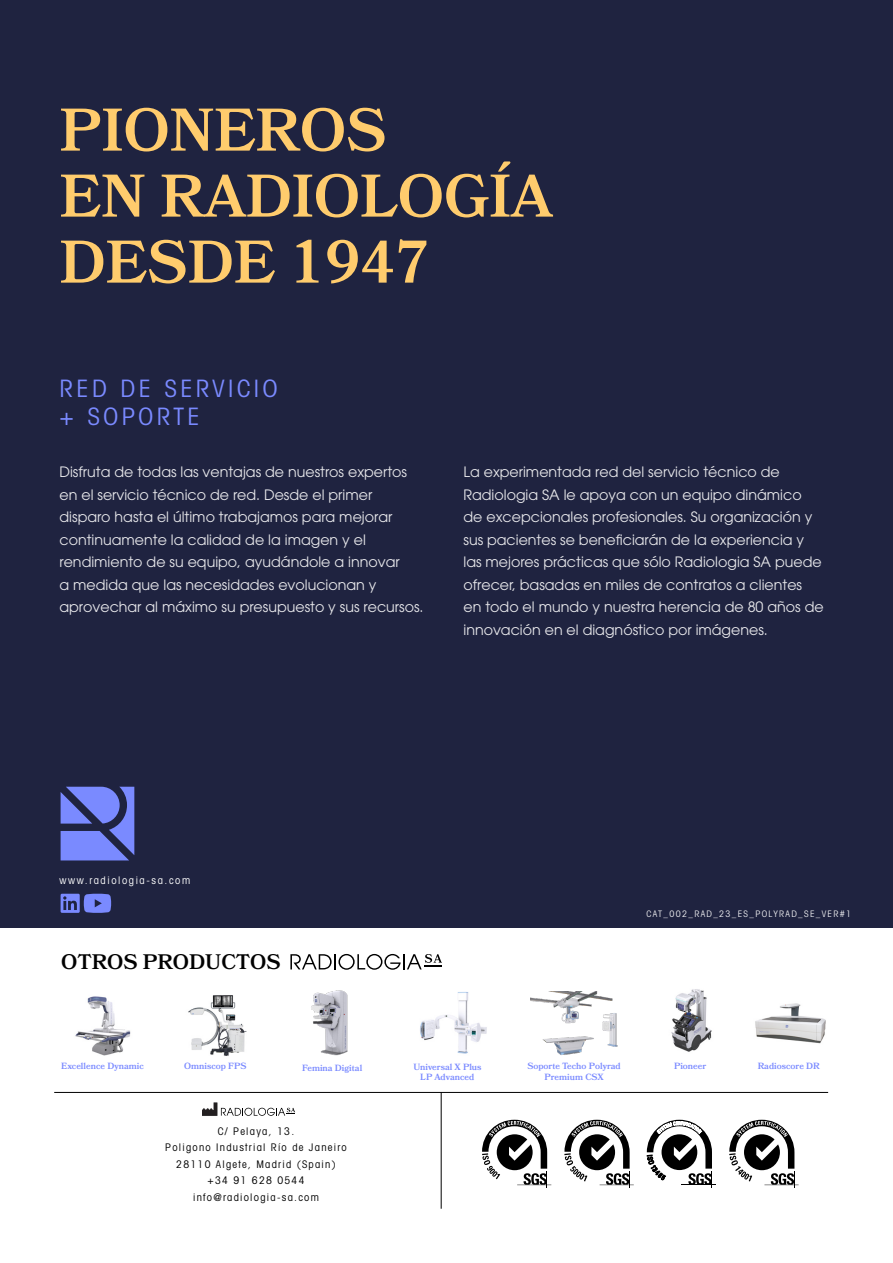
<style>
.page{position:relative;width:893px;height:1263px;background:#fff}
.page>*{position:absolute;margin:0;border:0;box-sizing:border-box;transform-origin:0 0}
.t1{font:600 60px/66px "Bookmania";color:#ffcc6d}
.t2{font:condensed 24px/28.8px "Avant Garde";letter-spacing:.15em;color:#7a8aff}
.t3{font:600 21px "Bookmania";color:#000}
.t4{font:14.25px/22.5px "ITC Avant Garde Pro";color:#e9e9ec}
.t5{font:condensed 10.5px/16.5px "Avant Garde";letter-spacing:.12em;color:#000;text-align:center}
.t6{font:condensed 10.5px "Avant Garde";letter-spacing:.15em;color:#fff}
.t7{font:600 9px/10.8px "Bookmania";color:#7a8aff;text-align:center}
.t8{font:condensed 9px "Avant Garde";letter-spacing:.15em;color:#e9e9ec}
</style>
<div class="page">
<div style="left:0;top:0;width:893px;height:927px;background:#1f2340"></div>
<img style="left:311px;top:990px;width:37px;height:66px">
<hr style="left:54px;top:1092px;width:774px;height:1px;background:#000">
<svg style="left:729px;top:1120px;width:70px;height:67px"></svg>
<svg style="left:564px;top:1120px;width:70px;height:67px"></svg>
<svg style="left:482px;top:1120px;width:69px;height:67px"></svg>
<hr style="left:681px;top:1185px;width:35px;height:1px;background:#000">
<svg style="left:647px;top:1120px;width:65px;height:67px"></svg>
<img style="left:75px;top:996px;width:56px;height:60px">
<img style="left:188px;top:995px;width:59px;height:61px">
<img style="left:755px;top:1003px;width:71px;height:41px">
<img style="left:420px;top:992px;width:67px;height:62px">
<img style="left:671px;top:989px;width:41px;height:63px">
<img style="left:531px;top:991px;width:87px;height:64px">
<svg style="left:290px;top:954px;width:152px;height:16px"></svg>
<img style="left:202px;top:1102px;width:29px;height:14px">
<svg style="left:221px;top:1108px;width:74px;height:8px"></svg>
<hr style="left:441px;top:1092px;width:1px;height:117px;background:#000">
<svg style="left:61px;top:787px;width:73px;height:73px"></svg>
<svg style="left:61px;top:894px;width:50px;height:19px"></svg>
<h1 class="t1" style="left:60px;top:97px;width:494px">PIONEROS<br>EN RADIOLOGÍA<br>DESDE 1947</h1>
<h2 class="t2" style="left:60px;top:373px;width:219px">RED DE SERVICIO + SOPORTE</h2>
<p class="t4" style="left:60px;top:461px;width:365px">Disfruta de todas las ventajas de nuestros expertos en el servicio técnico de red. Desde el primer disparo hasta el último trabajamos para mejorar continuamente la calidad de la imagen y el rendimiento de su equipo, ayudándole a innovar<br>a medida que las necesidades evolucionan y aprovechar al máximo su presupuesto y sus recursos.</p>
<p class="t4" style="left:463px;top:461px;width:362px">La experimentada red del servicio técnico de Radiologia SA le apoya con un equipo dinámico de excepcionales profesionales. Su organización y sus pacientes se beneficiarán de la experiencia y las mejores prácticas que sólo Radiologia SA puede ofrecer, basadas en miles de contratos a clientes<br>en todo el mundo y nuestra herencia de 80 años de innovación en el diagnóstico por imágenes.</p>
<p class="t6" style="left:60px;top:874px;width:132px">www.radiologia-sa.com</p>
<h3 class="t3" style="left:61px;top:950px;width:221px">OTROS PRODUCTOS</h3>
<p class="t8" style="left:646px;top:908px;width:206px">CAT_002_RAD_23_ES_POLYRAD_SE_VER#1</p>
<p class="t7" style="left:61px;top:1061px;width:84px">Excellence Dynamic</p>
<p class="t7" style="left:184px;top:1061px;width:64px">Omniscop FPS</p>
<p class="t7" style="left:302px;top:1063px;width:62px">Femina Digital</p>
<p class="t7" style="left:413px;top:1061px;width:70px">Universal X Plus<br>LP Advanced</p>
<p class="t7" style="left:527px;top:1061px;width:95px">Soporte Techo Polyrad<br>Premium CSX</p>
<p class="t7" style="left:674px;top:1061px;width:34px">Pioneer</p>
<p class="t7" style="left:758px;top:1061px;width:64px">Radioscore DR</p>
<p class="t5" style="left:165px;top:1122px;width:183px">C/ Pelaya, 13.<br>Poligono Industrial Río de Janeiro<br>28110 Algete, Madrid (Spain) +34 91 628 0544 info@radiologia-sa.com</p>
</div>
